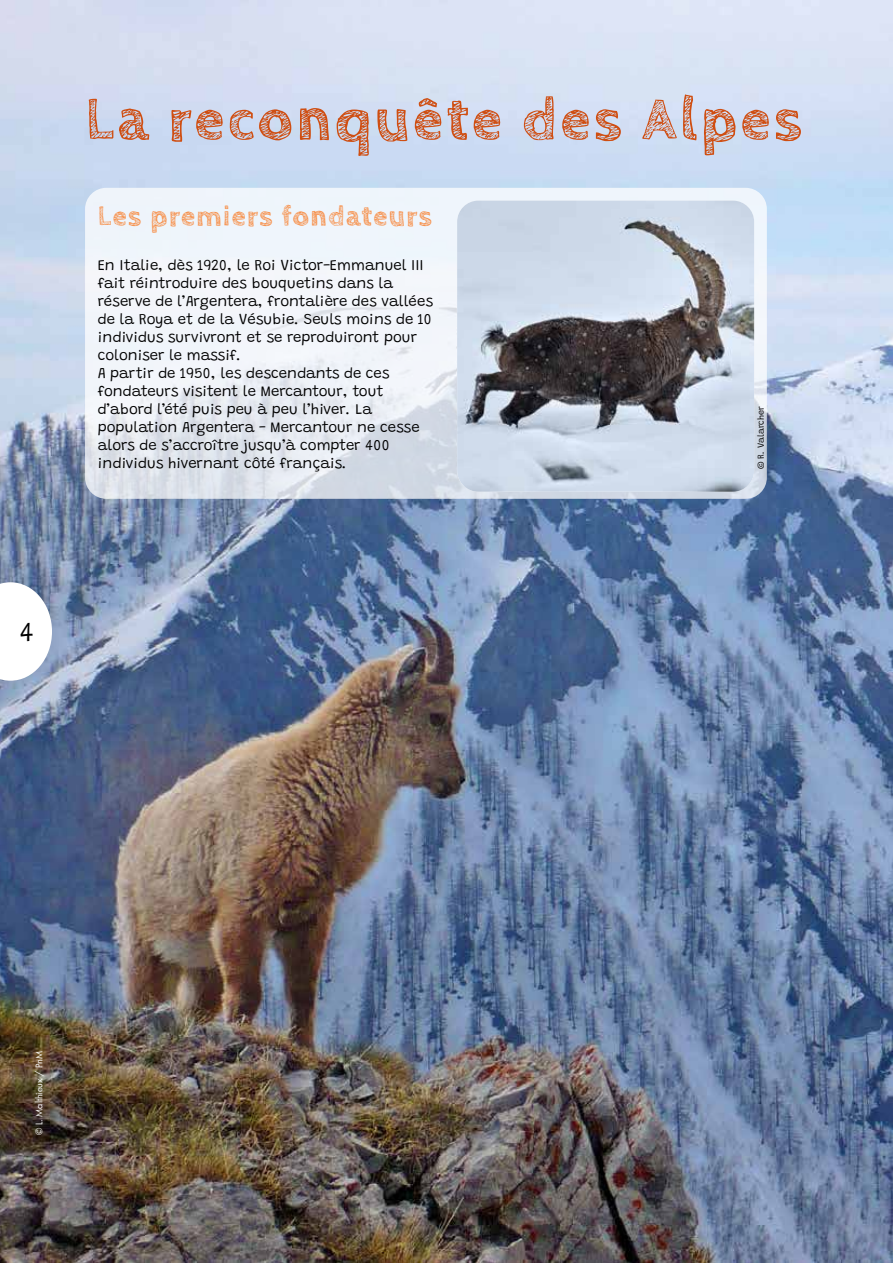
<style>
.page{position:relative;width:893px;height:1263px;background:#fff}
.page>*{position:absolute;margin:0;border:0;box-sizing:border-box;transform-origin:0 0}
.t1{font:700 61.5px "Cabin Sketch";letter-spacing:.05em;color:#cf4e12}
.t2{font:700 28.5px "Cabin Sketch";letter-spacing:.05em;color:#f78e47}
.t3{font:300 27px "Grandstander";color:#000}
.t4{font:300 15px/18px "Grandstander";color:#000}
.t5{font:9px "Futura";color:#fff}
.t6{font:300 9px "Grandstander";color:#000}
</style>
<div class="page">
<img style="left:0;top:0;width:893px;height:1263px">
<svg style="left:0;top:582px;width:52px;height:99px"></svg>
<svg style="left:85px;top:188px;width:682px;height:311px;fill:#eff5fa"></svg>
<img style="left:457px;top:201px;width:297px;height:291px">
<div style="left:760px;top:410px;width:22px;height:78px;background:#000;opacity:.75"></div>
<div style="left:39px;top:1054px;width:22px;height:99px;background:#000;opacity:.75"></div>
<h1 class="t1" style="left:85px;top:85px;width:718px">La reconquête des Alpes</h1>
<h2 class="t2" style="left:98px;top:201px;width:336px">Les premiers fondateurs</h2>
<p class="t4" style="left:98px;top:255px;width:337px">En Italie, dès 1920, le Roi Victor-Emmanuel III fait réintroduire des bouquetins dans la réserve de l’Argentera, frontalière des vallées de la Roya et de la Vésubie. Seuls moins de 10 individus survivront et se reproduiront pour coloniser le massif.<br>A partir de 1950, les descendants de ces fondateurs visitent le Mercantour, tout d’abord l’été puis peu à peu l’hiver. La population Argentera - Mercantour ne cesse alors de s’accroître jusqu’à compter 400 individus hivernant côté français.</p>
<p class="t6" style="left:754px;top:469px;width:65px;rotate:-90deg">© R. Valarcher</p>
<h3 class="t3" style="left:19px;top:612px;width:16px">4</h3>
<p class="t5" style="left:33px;top:1135px;width:86px;rotate:-90deg">© L. Malthieux / PnM</p>
</div>
